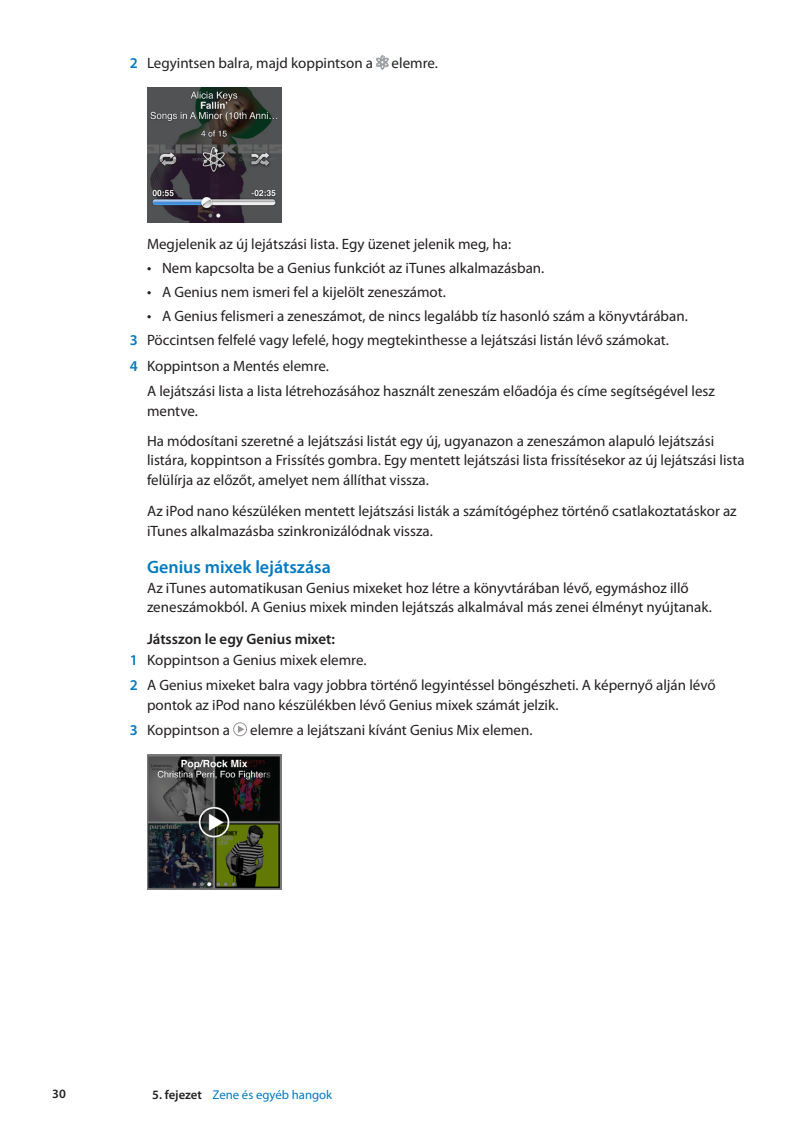
<style>
.page{position:relative;width:810px;height:1134px;background:#fff}
.page>*{position:absolute;margin:0;border:0;box-sizing:border-box;transform-origin:0 0}
.t1{font:600 18px "Myriad Pro";color:#007ac2}
.Task-N{font:15px/19.5px "Myriad Pro";color:#231f20}
.BodyRegular{font:15px/19.5px "Myriad Pro";color:#231f20}
.Bullet{font:15px "Myriad Pro";color:#231f20}
.BodyFirst{font:15px/19.5px "Myriad Pro";color:#231f20}
.BodySub{font:15px/19.5px "Myriad Pro";color:#231f20}
.BodySubBefore{font:15px "Myriad Pro";color:#231f20}
.DisplaySentence{font:600 15px "Myriad Pro";color:#231f20}
.yFooterLeft{font:12.75px "Myriad Pro";color:#007ac2}
.yFooterLeft-2{font:600 12.75px "Myriad Pro";color:#231f20}
.s1{font-weight:600;color:#007ac2}
.s2{font-family:"Apple Icon Four";font-size:13.5px}
.s3{font-weight:600;color:#231f20}
</style>
<div class="page">
<svg style="left:376px;top:56px;width:13px;height:13px"></svg>
<img style="left:147px;top:87px;width:135px;height:135px">
<svg style="left:238px;top:726px;width:6px;height:7px"></svg>
<div style="left:233px;top:722px;width:14px;height:14px;border:1px solid #939598;border-radius:50%"></div>
<img style="left:147px;top:755px;width:135px;height:135px">
<p class="Task-N" style="left:130px;top:53px;width:309px"><span class="s1">2</span> Legyintsen balra, majd koppintson a elemre.</p>
<p class="BodySubBefore" style="left:147px;top:235px;width:366px">Megjelenik az új lejátszási lista. Egy üzenet jelenik meg, ha:</p>
<p class="Bullet" style="left:147px;top:259px;width:399px"><span class="s2">Â</span> Nem kapcsolta be a Genius funkciót az iTunes alkalmazásban.</p>
<p class="Bullet" style="left:147px;top:283px;width:300px"><span class="s2">Â</span> A Genius nem ismeri fel a kijelölt zeneszámot.</p>
<p class="Bullet" style="left:147px;top:307px;width:542px"><span class="s2">Â</span> A Genius felismeri a zeneszámot, de nincs legalább tíz hasonló szám a könyvtárában.</p>
<p class="Task-N" style="left:130px;top:330px;width:540px"><span class="s1">3</span> Pöccintsen felfelé vagy lefelé, hogy megtekinthesse a lejátszási listán lévő számokat.</p>
<p class="Task-N" style="left:130px;top:356px;width:201px"><span class="s1">4</span> Koppintson a Mentés elemre.</p>
<p class="BodySub" style="left:147px;top:381px;width:569px">A lejátszási lista a lista létrehozásához használt zeneszám előadója és címe segítségével lesz mentve.</p>
<p class="BodyRegular" style="left:147px;top:431px;width:599px">Ha módosítani szeretné a lejátszási listát egy új, ugyanazon a zeneszámon alapuló lejátszási listára, koppintson a Frissítés gombra. Egy mentett lejátszási lista frissítésekor az új lejátszási lista felülírja az előzőt, amelyet nem állíthat vissza.</p>
<p class="BodyRegular" style="left:147px;top:501px;width:591px">Az iPod nano készüléken mentett lejátszási listák a számítógéphez történő csatlakoztatáskor az iTunes alkalmazásba szinkronizálódnak vissza.</p>
<h2 class="t1" style="left:147px;top:556px;width:185px">Genius mixek lejátszása</h2>
<p class="BodyFirst" style="left:147px;top:578px;width:566px">Az iTunes automatikusan Genius mixeket hoz létre a könyvtárában lévő, egymáshoz illő zeneszámokból. A Genius mixek minden lejátszás alkalmával más zenei élményt nyújtanak.</p>
<h4 class="DisplaySentence" style="left:147px;top:629px;width:189px">Játsszon le egy Genius mixet:</h4>
<p class="Task-N" style="left:130px;top:650px;width:238px"><span class="s1">1</span> Koppintson a Genius mixek elemre.</p>
<p class="Task-N" style="left:147px;top:675px;width:570px;text-indent:-17px"><span class="s1">2</span> A Genius mixeket balra vagy jobbra történő legyintéssel böngészheti. A képernyő alján lévő pontok az iPod nano készülékben lévő Genius mixek számát jelzik.</p>
<p class="Task-N" style="left:130px;top:720px;width:102px"><span class="s1">3</span> Koppintson a</p>
<p class="Task-N" style="left:250px;top:720px;width:284px">elemre a lejátszani kívánt Genius Mix elemen.</p>
<p class="yFooterLeft-2" style="left:52px;top:1086px;width:15px">30</p>
<p class="yFooterLeft" style="left:152px;top:1086px;width:182px"><span class="s3">5. fejezet</span> Zene és egyéb hangok</p>
</div>
